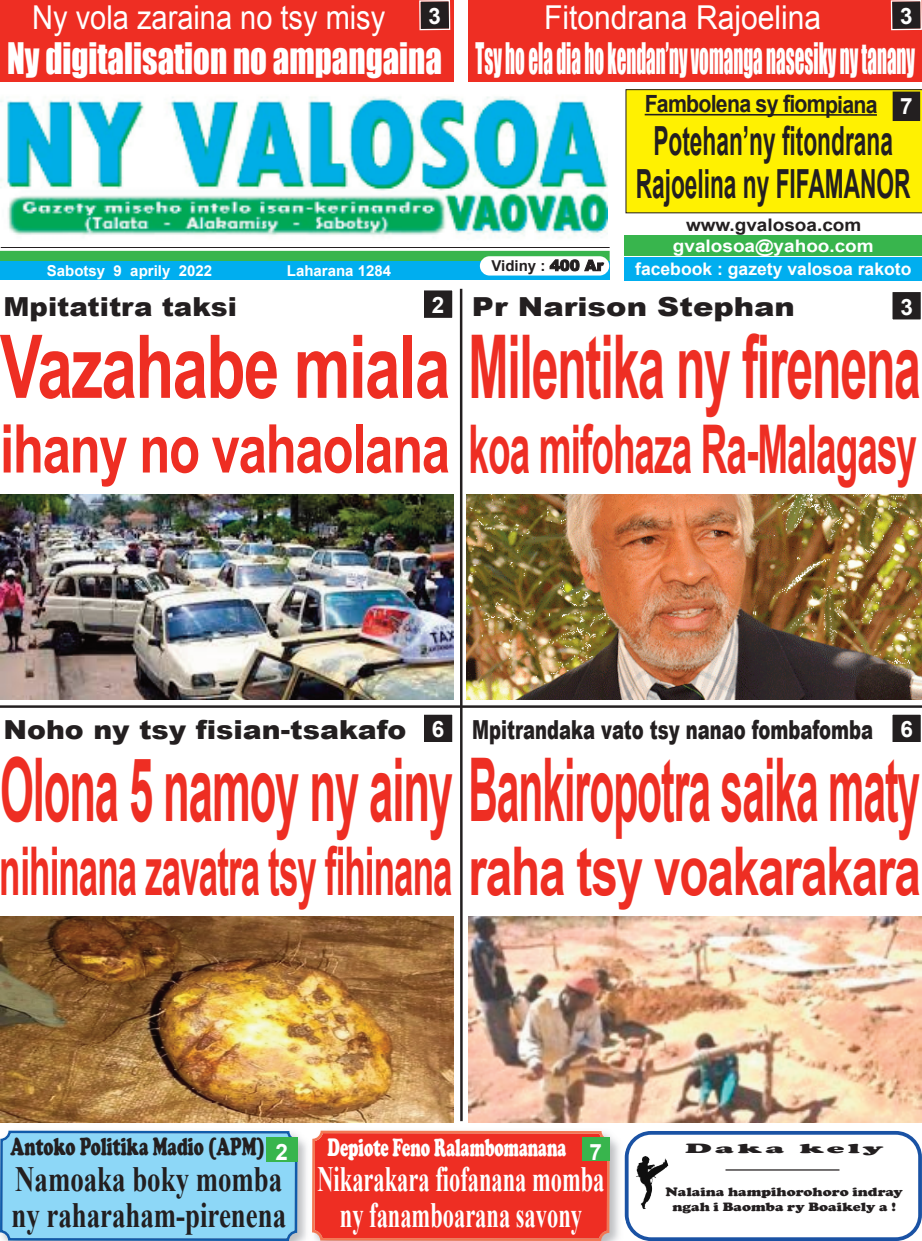
<style>
.page{position:relative;width:922px;height:1241px;background:#fff}
.page>*{position:absolute;margin:0;border:0;box-sizing:border-box;transform-origin:0 0}
.t1{font:700 88px "Arial";letter-spacing:-.025em;color:#ee2e23;scale:.5 1}
.t2{font:700 88px "Arial";letter-spacing:-.025em;color:#ee2e23;scale:.72 1}
.t3{font:700 67.25px "Arial";letter-spacing:-.025em;color:#ee2e23;scale:.52 1}
.t4{font:700 67.25px "Arial";letter-spacing:-.025em;color:#ee2e23;scale:.76 1}
.t5{font:700 40.12px/42.5px "Arial";color:#231f20;text-align:center;scale:.56 1}
.t6{font:39.88px "Impact";color:#fff;scale:.48 1}
.t7{font:39.88px "Impact";color:#fff;scale:.82 1}
.t8{font:700 35.5px/35.5px "Times New Roman";color:#fff;text-align:center;scale:.63 1}
.t9{font:700 35.5px/35.5px "Times New Roman";color:#231f20;scale:.76 1}
.t10{font:32.88px "Arial";color:#fff;scale:.88 1}
.t11{font:32.88px "Arial";color:#fff;scale:.91 1}
.t12{font:900 26.25px "Arial";color:#231f20;scale:.69 1}
.t13{font:900 26.25px "Arial";color:#231f20;scale:1.08 1}
.t14{font:900 26.25px "Arial";color:#231f20;scale:1.17 1}
.t15{font:900 26.25px "Arial";color:#231f20;scale:1.05 1}
.t16{font:900 25.5px "Cooper";color:#fff;scale:.61 1}
.t17{font:900 25.5px "Cooper";color:#231f20;scale:.65 1}
.t18{font:700 23.75px "Arial";letter-spacing:-.035em;color:#231f20;scale:.9 1}
.t19{font:700 22.5px "Arial";color:#fff}
.t20{font:700 17.25px "Arial";color:#fff}
.t21{font:700 17.25px "Arial";color:#fff;scale:1.1 1}
.t22{font:700 17.25px "Arial";color:#231f20;scale:1.1 1}
.t23{font:700 15px "Arial";color:#fff}
.t24{font:700 15px "Arial";color:#231f20}
.t25{font:900 13.62px "Cooper";letter-spacing:.1em;color:#231f20;scale:2.45 1}
.t26{font:900 12.5px/15.5px "Cooper";color:#231f20;text-align:center;scale:1.2 1}
.s1{font-weight:900}
</style>
<div class="page">
<div style="left:625px;top:89px;width:296px;height:124px;background:#fff101"></div>
<hr style="left:644px;top:114px;width:232px;height:2px;background:#231f20">
<div style="left:892px;top:92px;width:27px;height:29px;background:#231f20"></div>
<div style="left:0;top:251px;width:609px;height:18px;background:#38b54d"></div>
<img style="left:0;top:96px;width:607px;height:142px">
<div style="left:0;top:262px;width:609px;height:18px;background:#00aeef"></div>
<hr style="left:1px;top:247px;width:608px;height:1px;background:#231f20">
<div style="left:624px;top:235px;width:297px;height:21px;background:#38b54d"></div>
<div style="left:624px;top:258px;width:297px;height:23px;background:#00aeef"></div>
<div style="left:480px;top:256px;width:129px;height:19px;background:#fff;border-radius:10px"></div>
<div style="left:468px;top:0;width:453px;height:82px;background:#ee2e23"></div>
<div style="left:891px;top:1px;width:29px;height:28px;background:#231f20"></div>
<div style="left:890px;top:0;width:31px;height:30px;border:1px solid #fff"></div>
<div style="left:0;top:0;width:453px;height:82px;background:#ee2e23"></div>
<div style="left:420px;top:1px;width:29px;height:28px;background:#231f20"></div>
<div style="left:419px;top:0;width:31px;height:30px;border:1px solid #fff"></div>
<svg style="left:625px;top:1131px;width:296px;height:109px"></svg>
<img style="left:635px;top:1154px;width:33px;height:55px">
<img style="left:297px;top:1135px;width:323px;height:105px">
<img style="left:624px;top:1154px;width:1px;height:63px">
<svg style="left:313px;top:1130px;width:296px;height:110px;background:#ee3528"></svg>
<div style="left:581px;top:1136px;width:28px;height:24px;background:#38b54d"></div>
<img style="left:306px;top:1135px;width:7px;height:105px">
<img style="left:312px;top:1138px;width:1px;height:94px">
<svg style="left:0;top:1130px;width:297px;height:110px;background:#88d1f2"></svg>
<div style="left:266px;top:1136px;width:31px;height:25px;background:#38b54d"></div>
<hr style="left:725px;top:1169px;width:114px;height:1px;background:#231f20">
<hr style="left:460px;top:289px;width:2px;height:831px;background:#231f20">
<div style="left:424px;top:290px;width:28px;height:28px;background:#231f20"></div>
<div style="left:422px;top:289px;width:31px;height:30px;border:1px solid #fff"></div>
<img style="left:0;top:494px;width:453px;height:205px">
<div style="left:892px;top:292px;width:28px;height:27px;background:#231f20"></div>
<div style="left:891px;top:291px;width:30px;height:30px;border:1px solid #fff"></div>
<img style="left:466px;top:494px;width:455px;height:205px">
<div style="left:892px;top:714px;width:28px;height:28px;background:#231f20"></div>
<div style="left:891px;top:713px;width:30px;height:30px;border:1px solid #fff"></div>
<img style="left:468px;top:916px;width:453px;height:206px">
<div style="left:424px;top:714px;width:28px;height:28px;background:#231f20"></div>
<div style="left:422px;top:713px;width:31px;height:30px;border:1px solid #fff"></div>
<img style="left:0;top:916px;width:453px;height:206px">
<hr style="left:0;top:705px;width:921px;height:2px;background:#231f20">
<h3 class="t10" style="left:32px;top:-1px;width:402px">Ny vola zaraina no tsy misy</h3>
<h3 class="t11" style="left:544px;top:-1px;width:306px">Fitondrana Rajoelina</h3>
<h3 class="t7" style="left:7px;top:34px;width:531px">Ny digitalisation no ampangaina</h3>
<h3 class="t6" style="left:475px;top:34px;width:916px">Tsy ho ela dia ho kendan’ny vomanga nasesiky ny tanany</h3>
<h3 class="t18" style="left:644px;top:91px;width:260px">Fambolena sy fiompiana</h3>
<h3 class="t5" style="left:635px;top:120px;width:492px">Potehan’ny fitondrana<br>Rajoelina ny FIFAMANOR</h3>
<h3 class="t19" style="left:899px;top:94px;width:14px">7</h3>
<h3 class="t22" style="left:685px;top:215px;width:161px">www.gvalosoa.com</h3>
<h3 class="t21" style="left:672px;top:237px;width:184px">gvalosoa@yahoo.com</h3>
<p class="t23" style="left:47px;top:263px;width:167px">Sabotsy 9 aprily 2022</p>
<p class="t23" style="left:287px;top:263px;width:106px">Laharana 1284</p>
<p class="t24" style="left:491px;top:257px;width:113px">Vidiny : <span class="s1">400 Ar</span></p>
<h3 class="t20" style="left:635px;top:259px;width:278px">facebook : gazety valosoa rakoto</h3>
<h3 class="t19" style="left:432px;top:293px;width:14px">2</h3>
<h3 class="t14" style="left:472px;top:287px;width:277px">Pr Narison Stephan</h3>
<h3 class="t15" style="left:4px;top:287px;width:224px">Mpitatitra taksi</h3>
<h1 class="t2" style="left:0;top:318px;width:1280px">Vazahabe miala Milentika ny firenena</h1>
<h3 class="t19" style="left:900px;top:294px;width:14px">3</h3>
<h2 class="t4" style="left:0;top:411px;width:1207px">ihany no vahaolana koa mifohaza Ra-Malagasy</h2>
<h3 class="t12" style="left:472px;top:710px;width:582px">Mpitrandaka vato tsy nanao fombafomba</h3>
<h1 class="t1" style="left:0;top:740px;width:1841px">Olona 5 namoy ny ainy Bankiropotra saika maty</h1>
<h3 class="t13" style="left:4px;top:710px;width:374px">Noho ny tsy fisian-tsakafo</h3>
<h3 class="t19" style="left:432px;top:717px;width:14px">6</h3>
<h3 class="t19" style="left:900px;top:717px;width:14px">6</h3>
<h2 class="t3" style="left:0;top:834px;width:1771px">nihinana zavatra tsy fihinana raha tsy voakarakara</h2>
<h3 class="t17" style="left:11px;top:1130px;width:428px">Antoko Politika Madio (APM) <sub>2</sub></h3>
<h3 class="t9" style="left:11px;top:1161px;width:363px">Namoaka boky momba ny raharaham-pirenena</h3>
<h3 class="t16" style="left:327px;top:1132px;width:451px">Depiote Feno Ralambomanana <sub>7</sub></h3>
<h3 class="t8" style="left:317px;top:1161px;width:457px">Nikarakara fiofanana momba ny fanamboarana savony</h3>
<p class="t25" style="left:684px;top:1140px;width:82px">Daka kely</p>
<p class="t26" style="left:665px;top:1183px;width:199px">Nalaina hampihorohoro indray ngah i Baomba ry Boaikely a !</p>
</div>
